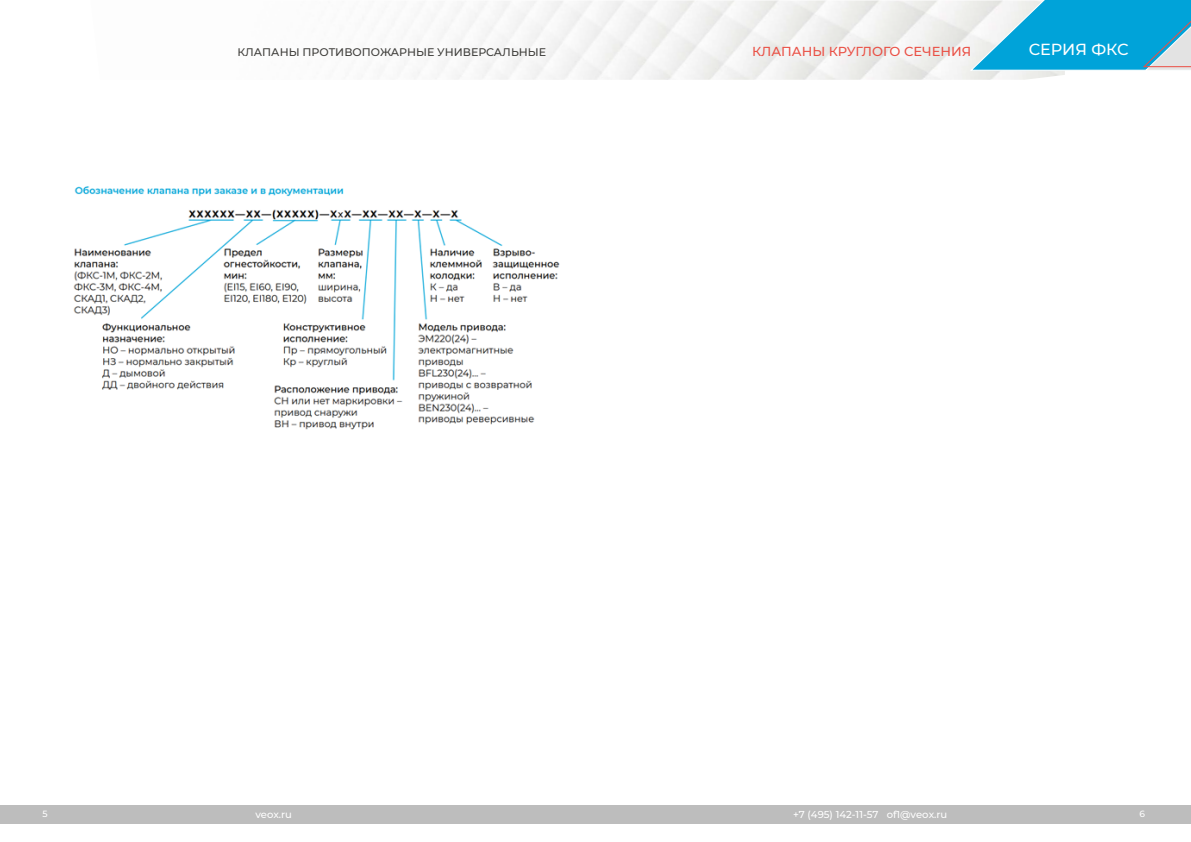
<style>
.page{position:relative;width:1191px;height:842px;background:#fff}
.page>*{position:absolute;margin:0;border:0;box-sizing:border-box;transform-origin:0 0}
.t1{font:500 16px "Montserrat";color:#fff}
.t2{font:500 13px "Montserrat";color:#ea5045}
.t3{font:500 11px "Montserrat";color:#3e3d3a}
.t4{font:500 10px "Montserrat";color:#fff}
.t5{font:500 9px "Montserrat";color:#fff}
</style>
<div class="page">
<img style="left:404px;top:0;width:661px;height:80px">
<svg style="left:969px;top:0;width:222px;height:72px"></svg>
<div style="left:0;top:805px;width:1191px;height:18px;background:#bdbdbd"></div>
<img style="left:73px;top:186px;width:487px;height:244px">
<p class="t3" style="left:237px;top:44px;width:310px">КЛАПАНЫ ПРОТИВОПОЖАРНЫЕ УНИВЕРСАЛЬНЫЕ</p>
<p class="t2" style="left:752px;top:42px;width:221px">КЛАПАНЫ КРУГЛОГО СЕЧЕНИЯ</p>
<h1 class="t1" style="left:1028px;top:38px;width:101px">СЕРИЯ ФКС</h1>
<p class="t5" style="left:43px;top:807px;width:7px">5</p>
<p class="t5" style="left:1139px;top:807px;width:7px">6</p>
<p class="t4" style="left:255px;top:808px;width:38px">veox.ru</p>
<p class="t4" style="left:793px;top:808px;width:156px">+7 (495) 142-11-57 of1@veox.ru</p>
</div>
